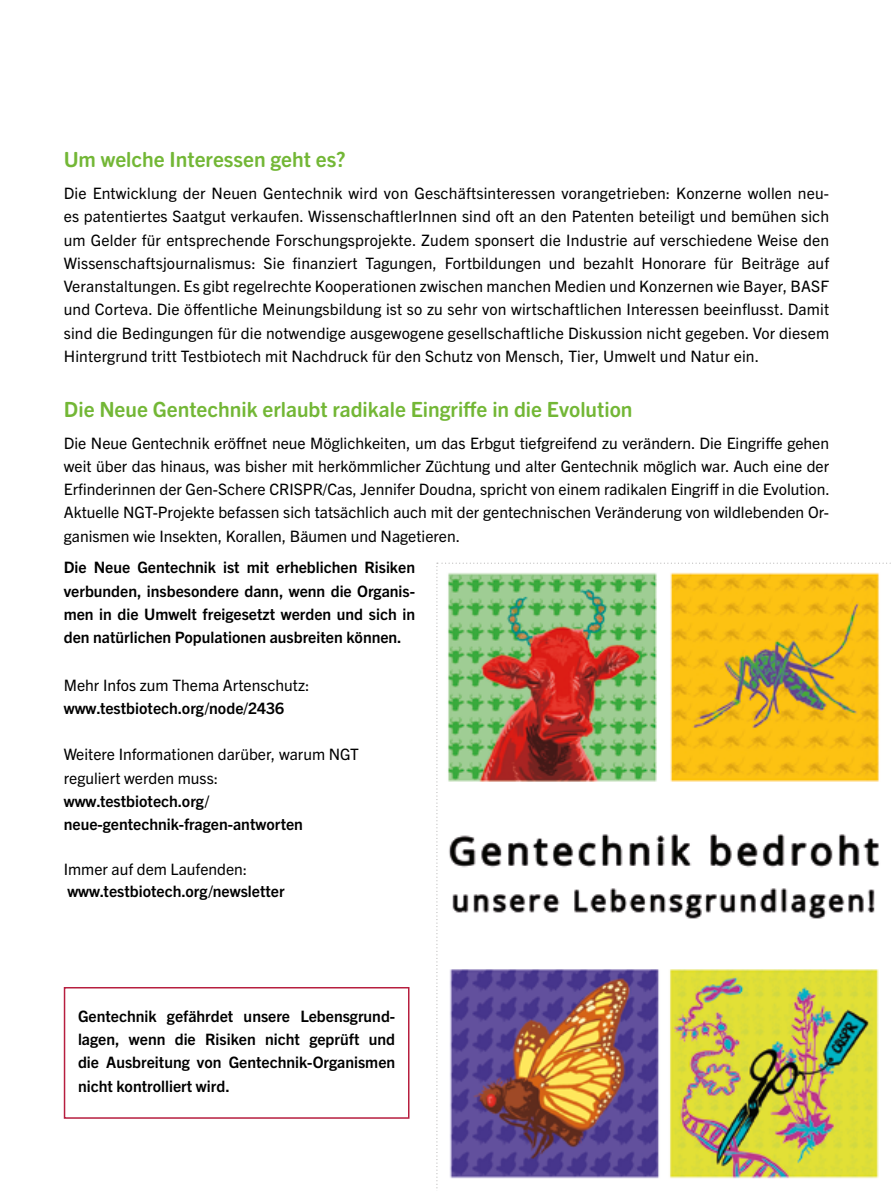
<style>
.page{position:relative;width:893px;height:1191px;background:#fff}
.page>*{position:absolute;margin:0;border:0;box-sizing:border-box;transform-origin:0 0}
.t1{font:700 21px "Trade Gothic Next SR Pro";color:#73b736}
.t2{font:15.75px/23.2px "Trade Gothic Next LT Pro";color:#000;text-align:justify}
.t3{font:700 15.75px/23.2px "Trade Gothic Next LT Pro";color:#000;text-align:justify}
</style>
<div class="page">
<div style="left:64px;top:987px;width:345px;height:131px;border:2px solid #b71e3f"></div>
<img style="left:436px;top:562px;width:455px;height:627px">
<h1 class="t1" style="left:64px;top:145px;width:283px">Um welche Interessen geht es?</h1>
<p class="t2" style="left:64px;top:181px;width:767px">Die Entwicklung der Neuen Gentechnik wird von Geschäftsinteressen vorangetrieben: Konzerne wollen neu&shy;es patentiertes Saatgut verkaufen. WissenschaftlerInnen sind oft an den Patenten beteiligt und bemühen sich um Gelder für entsprechende Forschungsprojekte. Zudem sponsert die Industrie auf verschiedene Weise den Wissenschaftsjournalismus: Sie finanziert Tagungen, Fortbildungen und bezahlt Honorare für Beiträge auf Veranstaltungen. Es gibt regelrechte Kooperationen zwischen manchen Medien und Konzernen wie Bayer, BASF und Corteva. Die öffentliche Meinungsbildung ist so zu sehr von wirtschaftlichen Interessen beeinflusst. Damit sind die Bedingungen für die notwendige ausgewogene gesellschaftliche Diskussion nicht gegeben. Vor diesem Hintergrund tritt Testbiotech mit Nachdruck für den Schutz von Mensch, Tier, Umwelt und Natur ein.</p>
<h1 class="t1" style="left:64px;top:394px;width:570px">Die Neue Gentechnik erlaubt radikale Eingriffe in die Evolution</h1>
<p class="t2" style="left:64px;top:430px;width:767px">Die Neue Gentechnik eröffnet neue Möglichkeiten, um das Erbgut tiefgreifend zu verändern. Die Eingriffe gehen weit über das hinaus, was bisher mit herkömmlicher Züchtung und alter Gentechnik möglich war. Auch eine der Erfinderinnen der Gen-Schere CRISPR/Cas, Jennifer Doudna, spricht von einem radikalen Eingriff in die Evolution.<br>Aktuelle NGT-Projekte befassen sich tatsächlich auch mit der gentechnischen Veränderung von wildlebenden Or&shy;ganismen wie Insekten, Korallen, Bäumen und Nagetieren.</p>
<p class="t3" style="left:64px;top:555px;width:353px">Die Neue Gentechnik ist mit erheblichen Risiken verbunden, insbesondere dann, wenn die Organis&shy;men in die Umwelt freigesetzt werden und sich in den natürlichen Populationen ausbreiten können.</p>
<p class="t2" style="left:64px;top:672px;width:247px">Mehr Infos zum Thema Artenschutz:</p>
<p class="t3" style="left:64px;top:695px;width:222px">www.testbiotech.org/node/2436</p>
<p class="t2" style="left:64px;top:742px;width:297px">Weitere Informationen darüber, warum NGT reguliert werden muss:</p>
<p class="t3" style="left:64px;top:788px;width:241px">www.testbiotech.org/ neue-gentechnik-fragen-antworten</p>
<p class="t2" style="left:64px;top:856px;width:185px">Immer auf dem Laufenden:</p>
<p class="t3" style="left:67px;top:878px;width:219px">www.testbiotech.org/newsletter</p>
<p class="t3" style="left:78px;top:1003px;width:319px">Gentechnik gefährdet unsere Lebensgrund&shy;lagen, wenn die Risiken nicht geprüft und die Ausbreitung von Gentechnik-Organismen nicht kontrolliert wird.</p>
</div>
